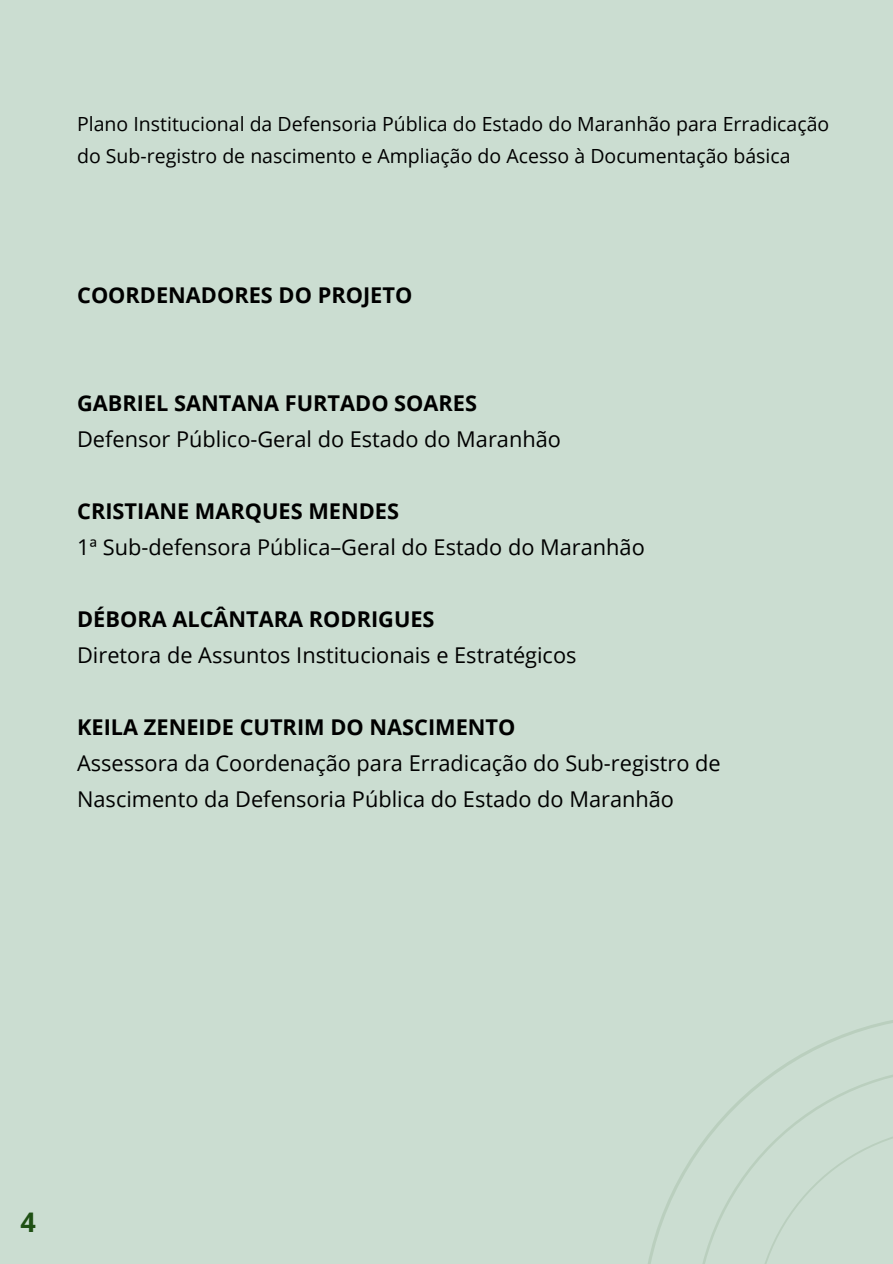
<style>
.page{position:relative;width:893px;height:1264px;background:#fff}
.page>*{position:absolute;margin:0;border:0;box-sizing:border-box;transform-origin:0 0}
.t1{font:700 27px "Open Sans";color:#1f5014}
.t2{font:21.75px/36px "Open Sans";color:#000}
.t3{font:700 21.75px "Open Sans";color:#000}
.t4{font:19.5px/31.5px "Open Sans";color:#000}
.s1{font-weight:700}
</style>
<div class="page">
<div style="left:0;top:0;width:892px;height:1263px;background:#cbddd1"></div>
<svg style="left:648px;top:1020px;width:244px;height:243px"></svg>
<h2 class="t4" style="left:77px;top:108px;width:753px">Plano Institucional da Defensoria Pública do Estado do Maranhão para Erradicação do Sub-registro de nascimento e Ampliação do Acesso à Documentação básica</h2>
<p class="t3" style="left:77px;top:279px;width:336px">COORDENADORES DO PROJETO</p>
<h1 class="t2" style="left:77px;top:384px;width:485px"><span class="s1">GABRIEL SANTANA FURTADO SOARES<br></span>Defensor Público-Geral do Estado do Maranhão</h1>
<h2 class="t2" style="left:77px;top:492px;width:569px"><span class="s1">CRISTIANE MARQUES MENDES<br></span>1ª Sub-defensora Pública–Geral do Estado do Maranhão</h2>
<h2 class="t2" style="left:77px;top:600px;width:501px"><span class="s1">DÉBORA ALCÂNTARA RODRIGUES<br></span>Diretora de Assuntos Institucionais e Estratégicos</h2>
<h2 class="t2" style="left:77px;top:708px;width:645px"><span class="s1">KEILA ZENEIDE CUTRIM DO NASCIMENTO<br></span>Assessora da Coordenação para Erradicação do Sub-registro de<br>Nascimento da Defensoria Pública do Estado do Maranhão</h2>
<p class="t1" style="left:20px;top:1202px;width:17px">4</p>
</div>
